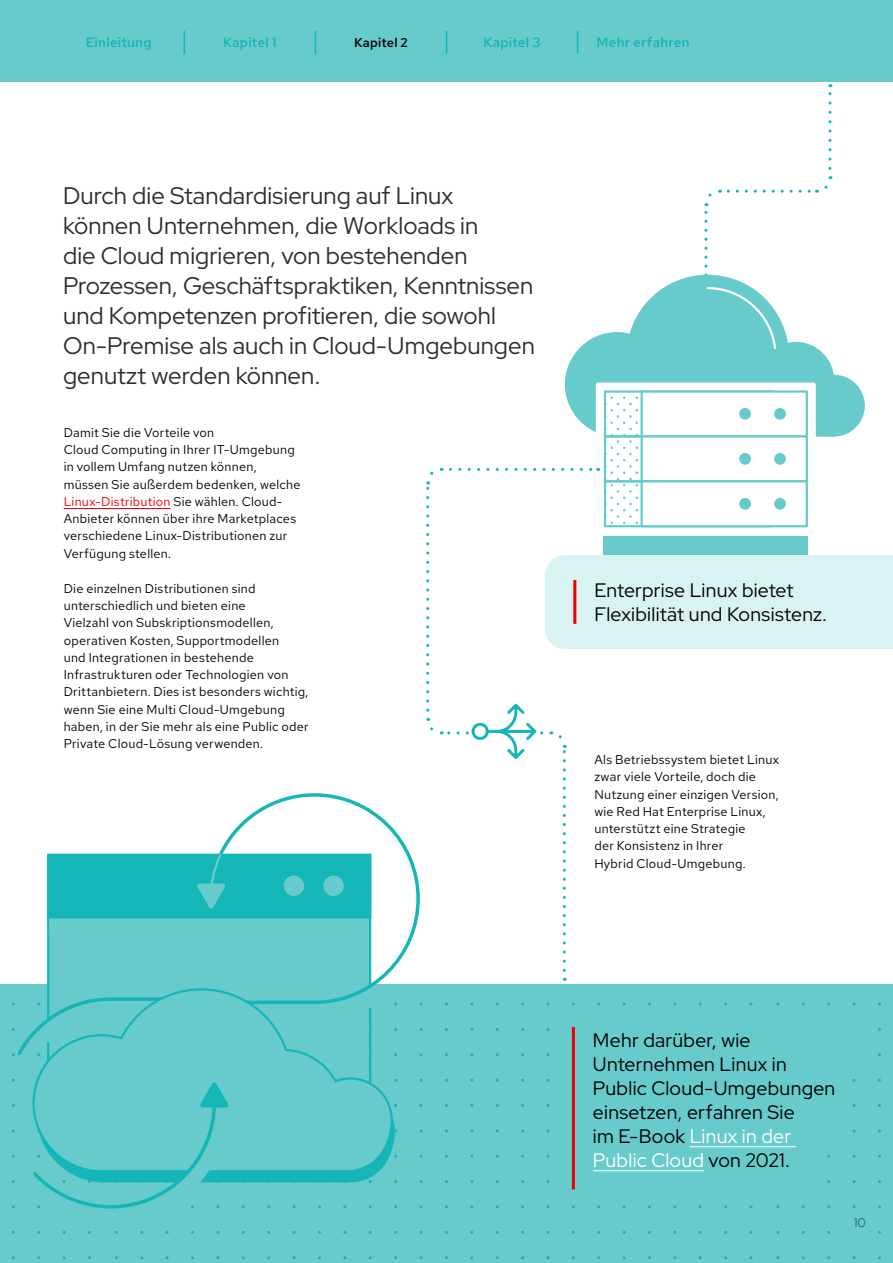
<style>
.page{position:relative;width:893px;height:1263px;background:#fff}
.page>*{position:absolute;margin:0;border:0;box-sizing:border-box;transform-origin:0 0}
.t1{font:24px/30px "Red Hat Display";color:#2e2e2e}
.t2{font:19.5px/24px "Red Hat Display";letter-spacing:.015em;color:#000}
.t3{font:500 13.5px "Red Hat Text";letter-spacing:.015em;color:#14b6b7}
.t4{font:12.75px/17.2px "Red Hat Text";letter-spacing:.02em;color:#000}
.t5{font:500 12.75px "Red Hat Text";letter-spacing:.015em;color:#000}
.t6{font:12.75px "Red Hat Text";color:#286869}
.s1{color:#e00}
.s2{color:#fff}
</style>
<div class="page">
<div style="left:0;top:0;width:893px;height:81px;background:#67cacb"></div>
<svg style="left:184px;top:31px;width:1px;height:23px"></svg>
<svg style="left:315px;top:31px;width:1px;height:23px"></svg>
<svg style="left:446px;top:31px;width:1px;height:23px"></svg>
<svg style="left:577px;top:31px;width:1px;height:23px"></svg>
<div style="left:0;top:985px;width:893px;height:278px;background:#67cacb"></div>
<svg style="left:593px;top:1078px;width:263px;height:105px"></svg>
<svg style="left:704px;top:189px;width:16px;height:86px"></svg>
<svg style="left:728px;top:176px;width:105px;height:17px"></svg>
<svg style="left:828px;top:84px;width:3px;height:84px"></svg>
<div style="left:565px;top:332px;width:104px;height:105px;background:#67cacb;border-radius:50%"></div>
<div style="left:803px;top:375px;width:62px;height:62px;background:#67cacb;border-radius:50%"></div>
<div style="left:758px;top:342px;width:76px;height:76px;background:#67cacb;border-radius:50%"></div>
<div style="left:626px;top:275px;width:163px;height:162px;background:#67cacb;border-radius:50%"></div>
<svg style="left:706px;top:282px;width:71px;height:68px"></svg>
<div style="left:596px;top:383px;width:220px;height:94px;background:#fff;border-radius:2px"></div>
<svg style="left:610px;top:393px;width:31px;height:41px"></svg>
<svg style="left:610px;top:438px;width:31px;height:28px"></svg>
<div style="left:604px;top:390px;width:167px;height:47px;border:2px solid #67cacb"></div>
<div style="left:604px;top:435px;width:167px;height:47px;border:2px solid #67cacb"></div>
<div style="left:642px;top:391px;width:165px;height:45px;background:#fff"></div>
<div style="left:641px;top:390px;width:167px;height:47px;border:2px solid #67cacb"></div>
<div style="left:642px;top:436px;width:165px;height:45px;background:#fff"></div>
<div style="left:641px;top:435px;width:167px;height:47px;border:2px solid #67cacb"></div>
<div style="left:774px;top:453px;width:12px;height:12px;background:#67cacb;border-radius:50%"></div>
<div style="left:739px;top:453px;width:12px;height:12px;background:#67cacb;border-radius:50%"></div>
<div style="left:774px;top:408px;width:12px;height:12px;background:#67cacb;border-radius:50%"></div>
<div style="left:739px;top:408px;width:12px;height:12px;background:#67cacb;border-radius:50%"></div>
<hr style="left:64px;top:508px;width:107px;height:1px;background:#e00">
<hr style="left:690px;top:1146px;width:106px;height:1px;background:#fff">
<hr style="left:593px;top:1170px;width:111px;height:1px;background:#fff">
<hr style="left:572px;top:1027px;width:3px;height:162px;background:#e00">
<div style="left:46px;top:853px;width:161px;height:134px;background:#67cacb"></div>
<div style="left:48px;top:855px;width:322px;height:62px;background:#14b6b7"></div>
<div style="left:47px;top:854px;width:324px;height:64px;border:2px solid #14b6b7"></div>
<svg style="left:12px;top:1002px;width:19px;height:55px"></svg>
<svg style="left:207px;top:793px;width:213px;height:213px"></svg>
<svg style="left:196px;top:851px;width:30px;height:58px"></svg>
<svg style="left:245px;top:1001px;width:150px;height:181px;fill:#14b6b7"></svg>
<svg style="left:31px;top:987px;width:361px;height:186px"></svg>
<svg style="left:12px;top:1079px;width:233px;height:130px"></svg>
<svg style="left:426px;top:466px;width:467px;height:504px"></svg>
<p class="t3" style="left:86px;top:34px;width:67px">Einleitung</p>
<p class="t3" style="left:223px;top:34px;width:55px">Kapitel 1</p>
<p class="t5" style="left:354px;top:34px;width:55px">Kapitel 2</p>
<p class="t3" style="left:483px;top:34px;width:59px">Kapitel 3</p>
<p class="t3" style="left:597px;top:34px;width:95px">Mehr erfahren</p>
<p class="t1" style="left:63px;top:180px;width:473px">Durch die Standardisierung auf Linux können Unternehmen, die Workloads in<br>die Cloud migrieren, von bestehenden Prozessen, Geschäftspraktiken, Kenntnissen und Kompetenzen profitieren, die sowohl On-Premise als auch in Cloud-Umgebungen genutzt werden können.</p>
<p class="t4" style="left:64px;top:424px;width:238px">Damit Sie die Vorteile von<br>Cloud Computing in Ihrer IT-Umgebung in vollem Umfang nutzen können, müssen Sie außerdem bedenken, welche <span class="s1">Linux-Distribution</span> Sie wählen. Cloud-Anbieter können über ihre Marketplaces verschiedene Linux-Distributionen zur Verfügung stellen.</p>
<p class="t4" style="left:64px;top:580px;width:246px">Die einzelnen Distributionen sind unterschiedlich und bieten eine<br>Vielzahl von Subskriptionsmodellen, operativen Kosten, Supportmodellen<br>und Integrationen in bestehende Infrastrukturen oder Technologien von Drittanbietern. Dies ist besonders wichtig, wenn Sie eine Multi Cloud-Umgebung haben, in der Sie mehr als eine Public oder Private Cloud-Lösung verwenden.</p>
<h2 class="t2" style="left:594px;top:577px;width:234px">Enterprise Linux bietet<br>Flexibilität und Konsistenz.</h2>
<p class="t4" style="left:594px;top:751px;width:186px">Als Betriebssystem bietet Linux zwar viele Vorteile, doch die<br>Nutzung einer einzigen Version, wie Red Hat Enterprise Linux, unterstützt eine Strategie<br>der Konsistenz in Ihrer<br>Hybrid Cloud-Umgebung.</p>
<h2 class="t2" style="left:593px;top:1027px;width:244px">Mehr darüber, wie<br>Unternehmen Linux in<br>Public Cloud-Umgebungen einsetzen, erfahren Sie<br>im E-Book <span class="s2">Linux in der<br>Public Cloud</span> von 2021.</h2>
<p class="t6" style="left:854px;top:1214px;width:14px">10</p>
</div>
